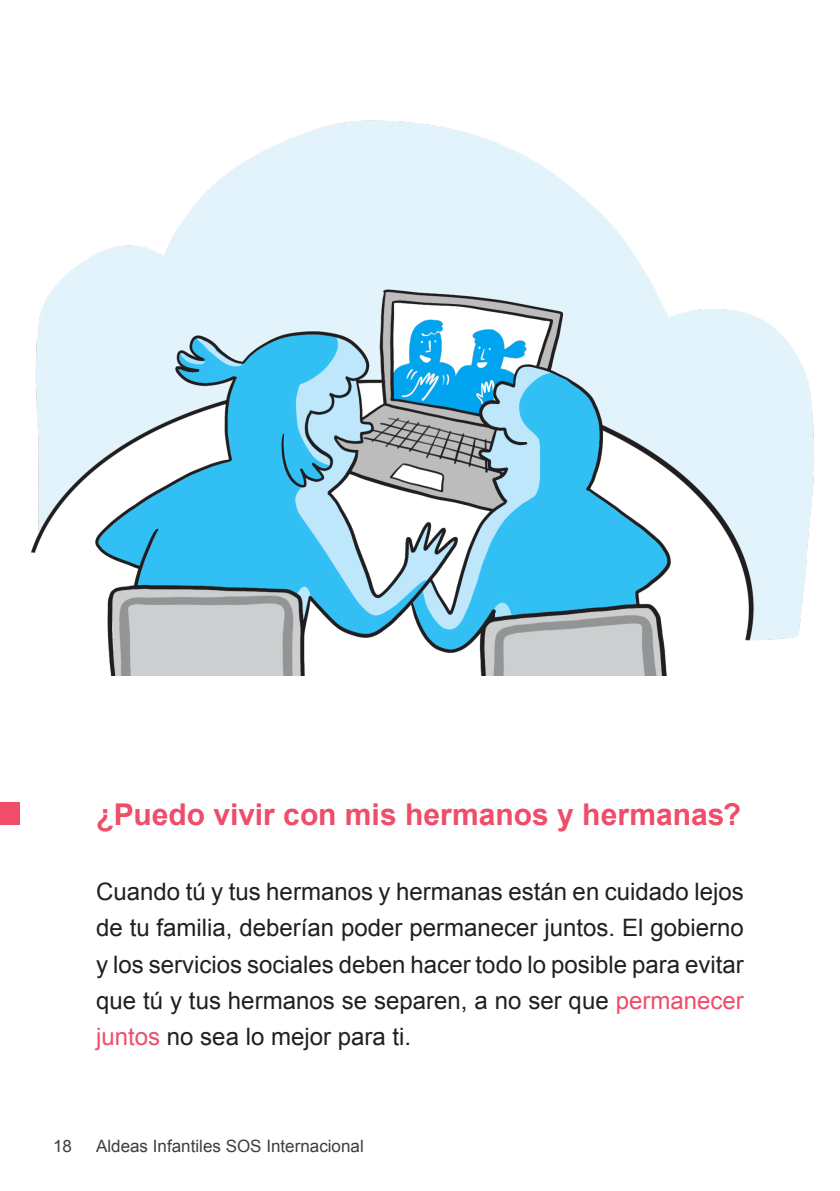
<style>
.page{position:relative;width:840px;height:1191px;background:#fff}
.page>*{position:absolute;margin:0;border:0;box-sizing:border-box;transform-origin:0 0}
.Heading_2-red{font:700 30px "Arial";color:#ef4d69}
.Body_Text{font:24px/36px "Arial";color:#231f20;text-align:justify}
.t1{font:17px "Arial";color:#3e3e3f}
.s1{color:#ef4d69}
</style>
<div class="page">
<img style="left:31px;top:120px;width:783px;height:555px">
<div style="left:0;top:803px;width:19px;height:22px;background:#ef4d69"></div>
<p class="Heading_2-red" style="left:96px;top:794px;width:646px">¿Puedo vivir con mis hermanos y hermanas?</p>
<p class="Body_Text" style="left:96px;top:874px;width:649px">Cuando tú y tus hermanos y hermanas están en cuidado lejos de tu familia, deberían poder permanecer juntos. El gobierno y los servicios sociales deben hacer todo lo posible para evitar que tú y tus hermanos se separen, a no ser que <span class="s1">permanecer juntos</span> no sea lo mejor para ti.</p>
<p class="t1" style="left:53px;top:1135px;width:20px">18</p>
<p class="t1" style="left:96px;top:1134px;width:269px">Aldeas Infantiles SOS Internacional</p>
</div>
